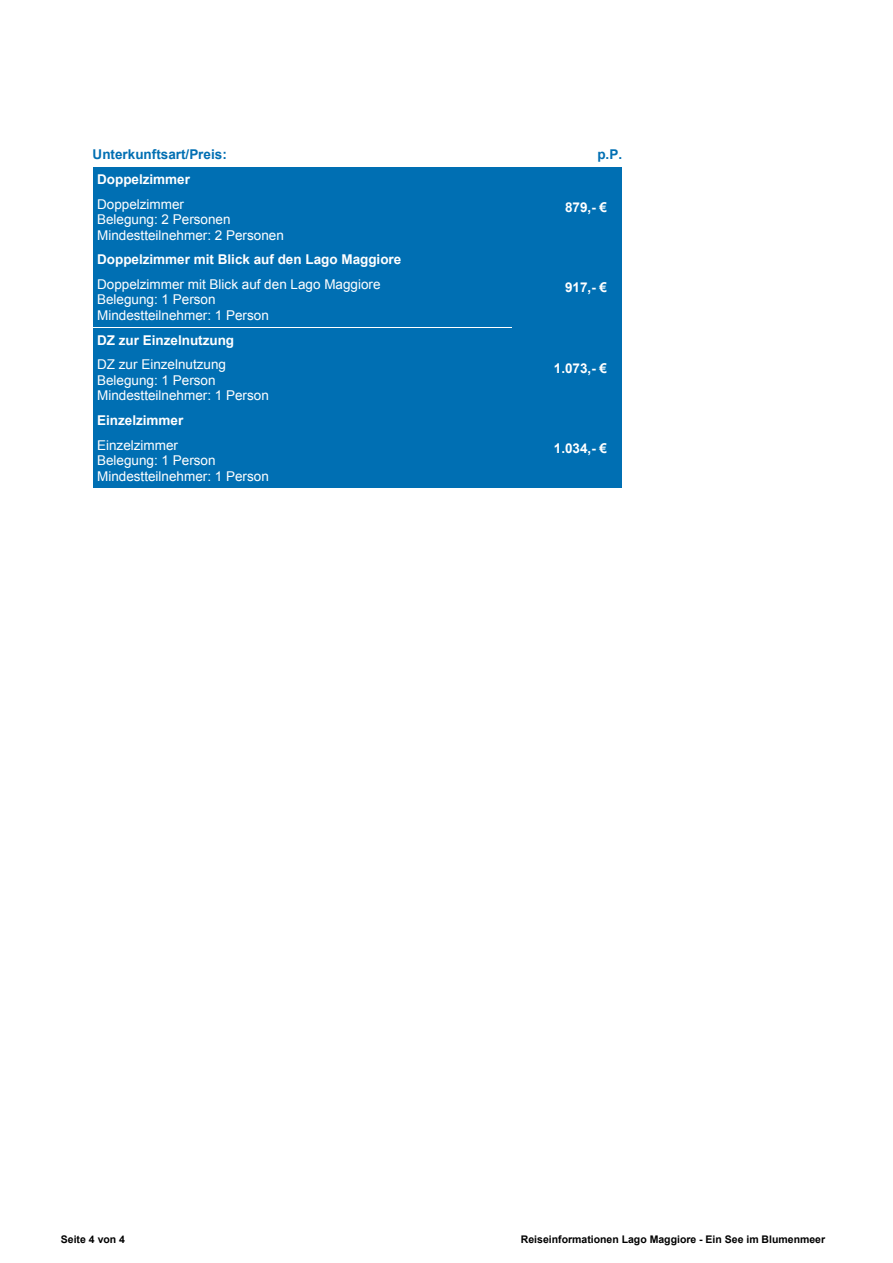
<style>
.page{position:relative;width:893px;height:1263px;background:#fff}
.page>*{position:absolute;margin:0;border:0;box-sizing:border-box;transform-origin:0 0}
.t1{font:13.5px/15.6px "Arial";color:#fff}
.t2{font:700 13.5px "Arial";color:#fff}
.t3{font:700 13.5px "Arial";color:#006fb3}
.t4{font:700 10.5px "Arial";color:#000}
</style>
<div class="page">
<div style="left:93px;top:167px;width:420px;height:25px;background:#006fb3"></div>
<div style="left:93px;top:192px;width:420px;height:55px;background:#006fb3"></div>
<div style="left:513px;top:167px;width:12px;height:80px;background:#006fb3"></div>
<div style="left:525px;top:167px;width:97px;height:80px;background:#006fb3"></div>
<div style="left:93px;top:247px;width:420px;height:25px;background:#006fb3"></div>
<div style="left:93px;top:272px;width:420px;height:56px;background:#006fb3"></div>
<div style="left:513px;top:247px;width:12px;height:81px;background:#006fb3"></div>
<div style="left:525px;top:247px;width:97px;height:81px;background:#006fb3"></div>
<div style="left:93px;top:328px;width:420px;height:24px;background:#006fb3"></div>
<div style="left:93px;top:352px;width:420px;height:56px;background:#006fb3"></div>
<div style="left:513px;top:328px;width:12px;height:80px;background:#006fb3"></div>
<div style="left:525px;top:328px;width:97px;height:80px;background:#006fb3"></div>
<div style="left:93px;top:408px;width:420px;height:25px;background:#006fb3"></div>
<div style="left:93px;top:433px;width:420px;height:55px;background:#006fb3"></div>
<div style="left:513px;top:408px;width:12px;height:80px;background:#006fb3"></div>
<div style="left:525px;top:408px;width:97px;height:80px;background:#006fb3"></div>
<p class="t3" style="left:93px;top:150px;width:136px">Unterkunftsart/Preis:</p>
<p class="t3" style="left:597px;top:150px;width:26px">p.P.</p>
<p class="t2" style="left:97px;top:174px;width:94px">Doppelzimmer</p>
<p class="t1" style="left:97px;top:197px;width:188px">Doppelzimmer<br>Belegung: 2 Personen<br>Mindestteilnehmer: 2 Personen</p>
<p class="t2" style="left:565px;top:202px;width:43px">879,- €</p>
<p class="t2" style="left:97px;top:255px;width:306px">Doppelzimmer mit Blick auf den Lago Maggiore</p>
<p class="t1" style="left:97px;top:278px;width:285px">Doppelzimmer mit Blick auf den Lago Maggiore<br>Belegung: 1 Person<br>Mindestteilnehmer: 1 Person</p>
<p class="t2" style="left:565px;top:282px;width:43px">917,- €</p>
<p class="t2" style="left:97px;top:335px;width:139px">DZ zur Einzelnutzung</p>
<p class="t1" style="left:97px;top:358px;width:173px">DZ zur Einzelnutzung<br>Belegung: 1 Person<br>Mindestteilnehmer: 1 Person</p>
<p class="t2" style="left:554px;top:363px;width:55px">1.073,- €</p>
<p class="t2" style="left:97px;top:415px;width:88px">Einzelzimmer</p>
<p class="t1" style="left:97px;top:438px;width:173px">Einzelzimmer<br>Belegung: 1 Person<br>Mindestteilnehmer: 1 Person</p>
<p class="t2" style="left:554px;top:443px;width:55px">1.034,- €</p>
<p class="t4" style="left:61px;top:1235px;width:66px">Seite 4 von 4</p>
<p class="t4" style="left:521px;top:1235px;width:306px">Reiseinformationen Lago Maggiore - Ein See im Blumenmeer</p>
</div>
